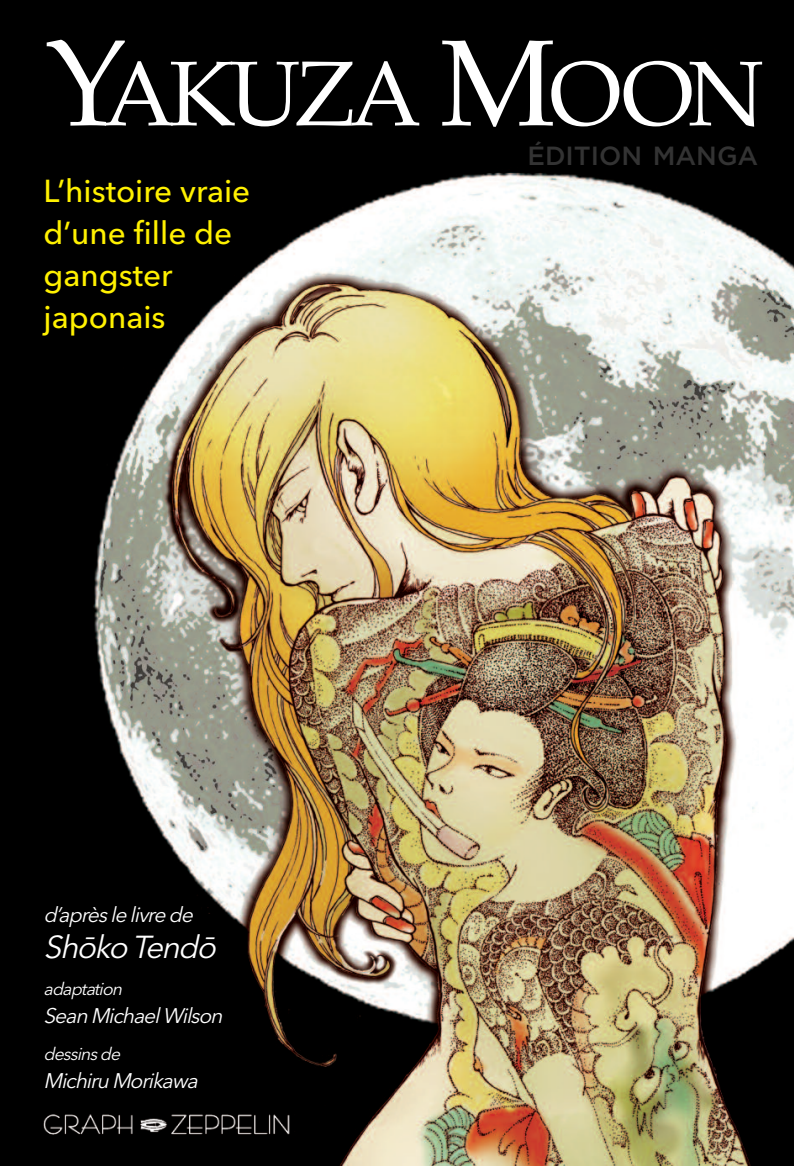
<style>
.page{position:relative;width:794px;height:1166px;background:#fff}
.page>*{position:absolute;margin:0;border:0;box-sizing:border-box;transform-origin:0 0}
.t1{font:91.88px "Book Antiqua";letter-spacing:-.065em;color:#fff}
.t2{font:500 31.5px/42px "Avenir Next";color:#fff101}
.t3{font:italic 31.5px "Avenir Next";color:#fff}
.t4{font:500 26.25px "Gotham";color:#333}
.t5{font:italic 21px "Avenir Next";color:#fff}
.t6{font:italic 17.5px "Avenir Next";color:#fff}
.s1{font-size:122.5px}
</style>
<div class="page">
<img style="left:0;top:0;width:794px;height:1165px">
<img style="left:39px;top:1110px;width:257px;height:29px">
<h1 class="t1" style="left:46px;top:40px;width:719px"><span class="s1">Y</span>AKUZA <span class="s1">M</span>OON</h1>
<h2 class="t2" style="left:44px;top:169px;width:208px">L’histoire vraie d’une fille de gangster japonais</h2>
<p class="t5" style="left:44px;top:896px;width:158px">d’aprèslelivrede</p>
<h2 class="t3" style="left:44px;top:921px;width:184px">ShōkoTendō</h2>
<p class="t6" style="left:44px;top:974px;width:86px">adaptation</p>
<p class="t5" style="left:44px;top:998px;width:188px">SeanMichaelWilson</p>
<p class="t6" style="left:44px;top:1039px;width:84px">dessinsde</p>
<p class="t5" style="left:44px;top:1063px;width:163px">MichiruMorikawa</p>
<p class="t4" style="left:527px;top:147px;width:232px">ÉDITION MANGA</p>
</div>
